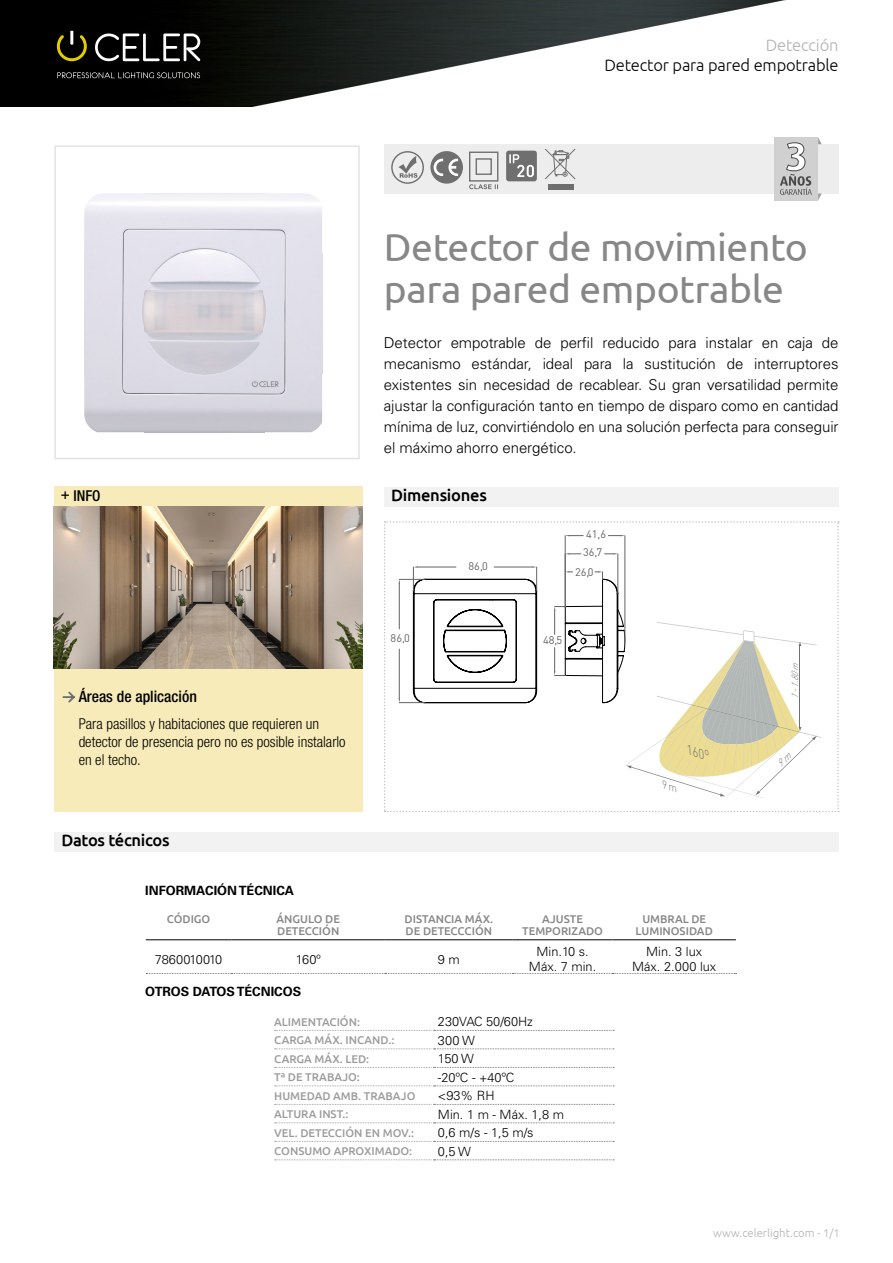
<style>
.page{position:relative;width:893px;height:1263px;background:#fff}
.page>*{position:absolute;margin:0;border:0;box-sizing:border-box;transform-origin:0 0}
.t1{font:39px/42px "Ubuntu";letter-spacing:-.01em;color:#878787}
.t2{font:300 16.5px "Ubuntu";letter-spacing:-.01em;color:#000}
.t3{font:500 16.5px "Ubuntu";letter-spacing:-.015em;color:#000}
.t4{font:300 16.5px "Ubuntu";letter-spacing:-.01em;color:#b3b2b2}
.t5{font:500 condensed 15.75px "Helvetica Neue LT Std";color:#000}
.t6{font:300 15px/21px "Univers LT Std";letter-spacing:-.005em;color:#000;text-align:justify}
.t7{font:300 condensed 15px/18px "Helvetica Neue LT Std";color:#000}
.t8{font:500 condensed 15px "Helvetica Neue LT Std";color:#000}
.t9{font:italic 300 13.05px "DIN Pro";color:#717075;scale:.92 1}
.t10{font:300 12.75px/15.3px "Univers LT Std";color:#000;text-align:center}
.t11{font:700 12.75px "Univers LT Std";color:#000}
.t12{font:300 11.4px "Ubuntu";color:#b3b2b2}
.t13{font:500 11.25px "Ubuntu";color:#9d9d9c}
.t14{font:500 11.25px/12px "Ubuntu";color:#878787}
.t15{font:10.95px "DIN Pro";color:#646363}
.t16{font:italic 300 9px "DIN Pro";color:#717075;scale:.88 1}
</style>
<div class="page">
<img style="left:0;top:0;width:785px;height:106px">
<svg style="left:57px;top:31px;width:30px;height:30px"></svg>
<svg style="left:95px;top:34px;width:105px;height:27px"></svg>
<svg style="left:57px;top:72px;width:143px;height:6px"></svg>
<div style="left:54px;top:145px;width:306px;height:314px;border:2px solid #e3e3e3"></div>
<div style="left:384px;top:487px;width:454px;height:19px;background:#f2f2f2"></div>
<div style="left:384px;top:144px;width:455px;height:49px;background:#ededed"></div>
<div style="left:54px;top:832px;width:784px;height:19px;background:#f2f2f2"></div>
<div style="left:54px;top:487px;width:308px;height:19px;background:#f7ecb9"></div>
<div style="left:54px;top:668px;width:308px;height:144px;background:#f7ecb9"></div>
<svg style="left:62px;top:691px;width:13px;height:12px"></svg>
<hr style="left:146px;top:939px;width:85px;height:1px;background:#000">
<hr style="left:231px;top:939px;width:154px;height:1px;background:#000">
<hr style="left:385px;top:939px;width:128px;height:1px;background:#000">
<hr style="left:513px;top:939px;width:100px;height:1px;background:#000">
<hr style="left:613px;top:939px;width:123px;height:1px;background:#000">
<svg style="left:146px;top:973px;width:590px;height:1px"></svg>
<svg style="left:275px;top:1030px;width:339px;height:1px"></svg>
<svg style="left:275px;top:1048px;width:339px;height:1px"></svg>
<svg style="left:275px;top:1067px;width:339px;height:1px"></svg>
<svg style="left:275px;top:1085px;width:339px;height:1px"></svg>
<svg style="left:275px;top:1104px;width:339px;height:1px"></svg>
<svg style="left:275px;top:1122px;width:339px;height:1px"></svg>
<svg style="left:275px;top:1141px;width:339px;height:1px"></svg>
<svg style="left:275px;top:1159px;width:339px;height:1px"></svg>
<div style="left:774px;top:137px;width:44px;height:64px;background:#d0d0d0"></div>
<svg style="left:780px;top:142px;width:32px;height:53px"></svg>
<svg style="left:818px;top:137px;width:4px;height:7px"></svg>
<svg style="left:818px;top:193px;width:4px;height:7px"></svg>
<img style="left:54px;top:506px;width:308px;height:162px">
<img style="left:84px;top:193px;width:238px;height:239px">
<svg style="left:545px;top:148px;width:31px;height:32px"></svg>
<div style="left:548px;top:184px;width:25px;height:6px;background:#706f6f"></div>
<div style="left:430px;top:151px;width:33px;height:33px;background:#706f6f;border-radius:50%"></div>
<svg style="left:434px;top:159px;width:24px;height:17px"></svg>
<div style="left:391px;top:151px;width:33px;height:33px;border:1px solid #706f6f;border-radius:50%"></div>
<svg style="left:398px;top:156px;width:19px;height:22px"></svg>
<svg style="left:469px;top:151px;width:30px;height:38px"></svg>
<div style="left:506px;top:151px;width:31px;height:30px;background:#706f6f;border-radius:3px"></div>
<svg style="left:509px;top:154px;width:25px;height:23px"></svg>
<svg style="left:384px;top:521px;width:455px;height:291px"></svg>
<p class="t4" style="left:766px;top:35px;width:74px">Detección</p>
<p class="t2" style="left:604px;top:55px;width:236px">Detector para pared empotrable</p>
<p class="t8" style="left:61px;top:486px;width:41px">+ INFO</p>
<p class="t5" style="left:79px;top:687px;width:120px">Áreas de aplicación</p>
<p class="t7" style="left:79px;top:714px;width:269px">Para pasillos y habitaciones que requieren un detector de presencia pero no es posible instalarlo en el techo.</p>
<p class="t3" style="left:62px;top:830px;width:110px">Datos técnicos</p>
<h1 class="t1" style="left:384px;top:224px;width:425px">Detector de movimiento para pared empotrable</h1>
<p class="t6" style="left:384px;top:332px;width:456px">Detector empotrable de perfil reducido para instalar en caja de mecanismo estándar, ideal para la sustitución de interruptores existentes sin necesidad de recablear. Su gran versatilidad permite ajustar la configuración tanto en tiempo de disparo como en cantidad mínima de luz, convirtiéndolo en una solución perfecta para conseguir el máximo ahorro energético.</p>
<p class="t3" style="left:391px;top:485px;width:97px">Dimensiones</p>
<p class="t15" style="left:586px;top:527px;width:22px">41,6</p>
<p class="t15" style="left:391px;top:630px;width:21px">86,0</p>
<p class="t15" style="left:469px;top:558px;width:21px">86,0</p>
<p class="t15" style="left:583px;top:545px;width:21px">36,7</p>
<p class="t15" style="left:575px;top:564px;width:20px">26,0</p>
<p class="t15" style="left:543px;top:633px;width:21px">48,5</p>
<p class="t9" style="left:690px;top:741px;width:27px;rotate:15deg">160º</p>
<p class="t16" style="left:789px;top:699px;width:48px;rotate:-90deg">1-1.80m</p>
<p class="t11" style="left:145px;top:883px;width:150px">INFORMACIÓN TÉCNICA</p>
<p class="t14" style="left:167px;top:912px;width:45px">CÓDIGO</p>
<p class="t14" style="left:277px;top:912px;width:65px">ÁNGULO DE<br>DETECCIÓN</p>
<p class="t14" style="left:405px;top:912px;width:90px">DISTANCIA MÁX.<br>DE DETECCCIÓN</p>
<p class="t14" style="left:522px;top:912px;width:82px;text-align:center">AJUSTE<br>TEMPORIZADO</p>
<p class="t14" style="left:636px;top:912px;width:79px;text-align:center">UMBRAL DE<br>LUMINOSIDAD</p>
<p class="t10" style="left:155px;top:951px;width:69px">7860010010</p>
<p class="t10" style="left:296px;top:951px;width:26px">160º</p>
<p class="t10" style="left:438px;top:951px;width:23px">9 m</p>
<p class="t10" style="left:529px;top:944px;width:69px">Min.10 s.<br>Máx. 7 min.</p>
<p class="t10" style="left:632px;top:944px;width:86px">Min. 3 lux<br>Máx. 2.000 lux</p>
<p class="t11" style="left:145px;top:984px;width:157px">OTROS DATOS TÉCNICOS</p>
<p class="t13" style="left:274px;top:1014px;width:87px">ALIMENTACIÓN:</p>
<p class="t10" style="left:438px;top:1014px;width:96px">230VAC 50/60Hz</p>
<p class="t13" style="left:274px;top:1033px;width:122px">CARGA MÁX. INCAND.:</p>
<p class="t10" style="left:438px;top:1032px;width:38px">300 W</p>
<p class="t13" style="left:274px;top:1051px;width:96px">CARGA MÁX. LED:</p>
<p class="t10" style="left:438px;top:1051px;width:37px">150 W</p>
<p class="t13" style="left:274px;top:1070px;width:87px">Tª DE TRABAJO:</p>
<p class="t10" style="left:438px;top:1069px;width:78px">-20ºC - +40ºC</p>
<p class="t13" style="left:274px;top:1088px;width:143px">HUMEDAD AMB. TRABAJO</p>
<p class="t10" style="left:438px;top:1088px;width:58px">&lt;93% RH</p>
<p class="t13" style="left:274px;top:1107px;width:76px">ALTURA INST.:</p>
<p class="t10" style="left:438px;top:1106px;width:128px">Min. 1 m - Máx. 1,8 m</p>
<p class="t13" style="left:274px;top:1125px;width:141px">VEL. DETECCIÓN EN MOV.:</p>
<p class="t10" style="left:438px;top:1125px;width:97px">0,6 m/s - 1,5 m/s</p>
<p class="t13" style="left:274px;top:1144px;width:140px">CONSUMO APROXIMADO:</p>
<p class="t10" style="left:438px;top:1143px;width:35px">0,5 W</p>
<p class="t12" style="left:713px;top:1226px;width:128px">www.celerlight.com - 1/1</p>
</div>
